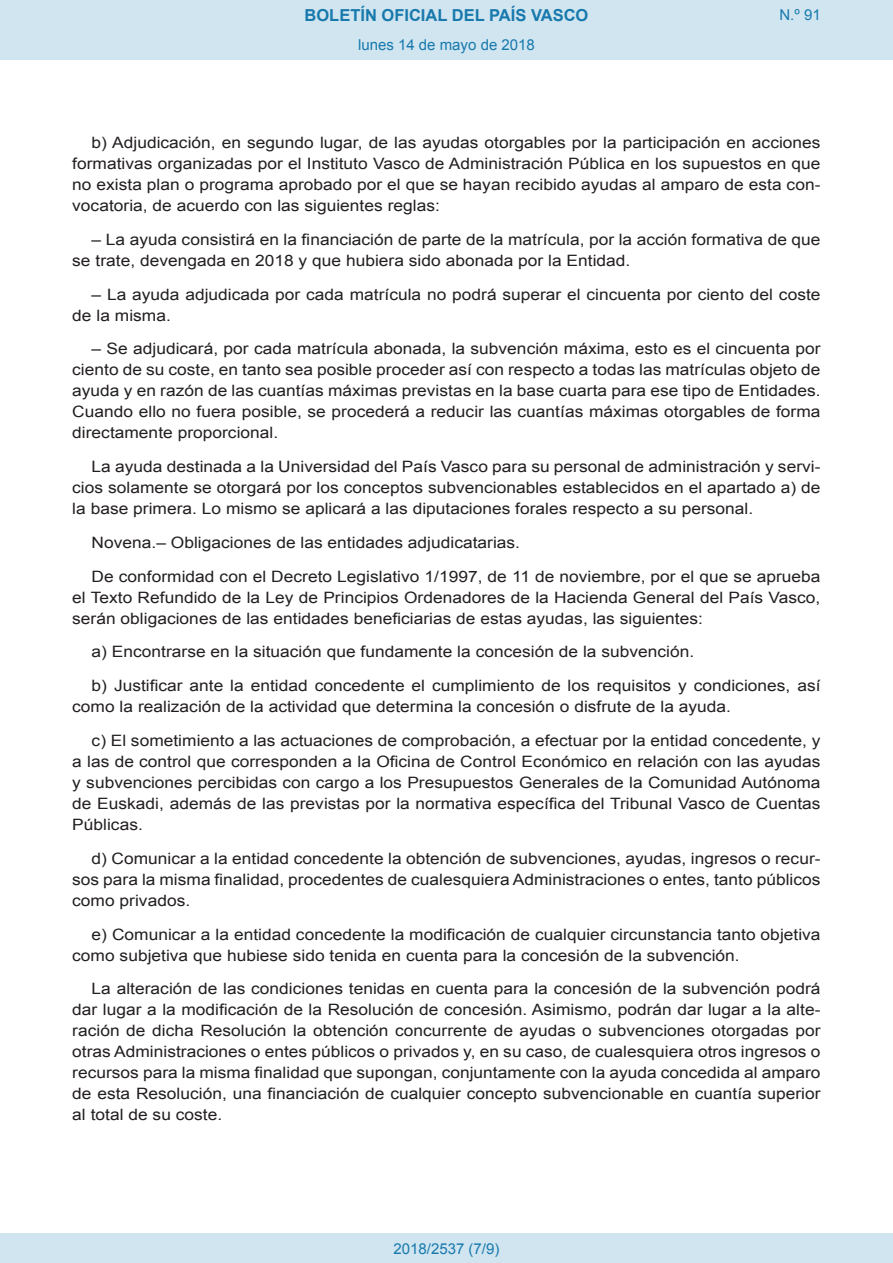
<style>
.page{position:relative;width:893px;height:1263px;background:#fff}
.page>*{position:absolute;margin:0;border:0;box-sizing:border-box;transform-origin:0 0}
.t1{font:700 16.5px "Arial";color:#1879ad}
.BOPVDetalle{font:15.6px/21px "Arial";color:#231f20;text-align:justify;scale:1.11 1}
.Paginacion_Centro{font:15px "Arial";color:#1879ad}
</style>
<div class="page">
<div style="left:0;top:0;width:893px;height:60px;background:#d0e5f0"></div>
<div style="left:0;top:1233px;width:893px;height:30px;background:#d0e5f0"></div>
<p class="t1" style="left:305px;top:4px;width:285px">BOLETÍN OFICIAL DEL PAÍS VASCO</p>
<p class="Paginacion_Centro" style="left:358px;top:35px;width:178px">lunes 14 de mayo de 2018</p>
<p class="Paginacion_Centro" style="left:779px;top:5px;width:43px">N.º 91</p>
<p class="BOPVDetalle" style="left:72px;top:132px;width:676px;text-indent:19px">b) Adjudicación, en segundo lugar, de las ayudas otorgables por la participación en acciones formativas organizadas por el Instituto Vasco de Administración Pública en los supuestos en que no exista plan o programa aprobado por el que se hayan recibido ayudas al amparo de esta con&shy;vocatoria, de acuerdo con las siguientes reglas:</p>
<p class="BOPVDetalle" style="left:72px;top:229px;width:676px;text-indent:19px">– La ayuda consistirá en la financiación de parte de la matrícula, por la acción formativa de que se trate, devengada en 2018 y que hubiera sido abonada por la Entidad.</p>
<p class="BOPVDetalle" style="left:72px;top:284px;width:676px;text-indent:19px">– La ayuda adjudicada por cada matrícula no podrá superar el cincuenta por ciento del coste de la misma.</p>
<p class="BOPVDetalle" style="left:72px;top:339px;width:676px;text-indent:19px">– Se adjudicará, por cada matrícula abonada, la subvención máxima, esto es el cincuenta por ciento de su coste, en tanto sea posible proceder así con respecto a todas las matrículas objeto de ayuda y en razón de las cuantías máximas previstas en la base cuarta para ese tipo de Entidades.<br>Cuando ello no fuera posible, se procederá a reducir las cuantías máximas otorgables de forma directamente proporcional.</p>
<p class="BOPVDetalle" style="left:72px;top:456px;width:676px;text-indent:19px">La ayuda destinada a la Universidad del País Vasco para su personal de administración y servi&shy;cios solamente se otorgará por los conceptos subvencionables establecidos en el apartado a) de la base primera. Lo mismo se aplicará a las diputaciones forales respecto a su personal.</p>
<p class="BOPVDetalle" style="left:92px;top:532px;width:387px">Novena.– Obligaciones de las entidades adjudicatarias.</p>
<p class="BOPVDetalle" style="left:72px;top:566px;width:676px;text-indent:19px">De conformidad con el Decreto Legislativo 1/1997, de 11 de noviembre, por el que se aprueba el Texto Refundido de la Ley de Principios Ordenadores de la Hacienda General del País Vasco, serán obligaciones de las entidades beneficiarias de estas ayudas, las siguientes:</p>
<p class="BOPVDetalle" style="left:92px;top:642px;width:544px">a) Encontrarse en la situación que fundamente la concesión de la subvención.</p>
<p class="BOPVDetalle" style="left:72px;top:675px;width:676px;text-indent:19px">b) Justificar ante la entidad concedente el cumplimiento de los requisitos y condiciones, así como la realización de la actividad que determina la concesión o disfrute de la ayuda.</p>
<p class="BOPVDetalle" style="left:72px;top:730px;width:676px;text-indent:19px">c) El sometimiento a las actuaciones de comprobación, a efectuar por la entidad concedente, y a las de control que corresponden a la Oficina de Control Económico en relación con las ayudas y subvenciones percibidas con cargo a los Presupuestos Generales de la Comunidad Autónoma de Euskadi, además de las previstas por la normativa específica del Tribunal Vasco de Cuentas Públicas.</p>
<p class="BOPVDetalle" style="left:72px;top:848px;width:676px;text-indent:19px">d) Comunicar a la entidad concedente la obtención de subvenciones, ayudas, ingresos o recur&shy;sos para la misma finalidad, procedentes de cualesquiera Administraciones o entes, tanto públicos como privados.</p>
<p class="BOPVDetalle" style="left:72px;top:924px;width:676px;text-indent:19px">e) Comunicar a la entidad concedente la modificación de cualquier circunstancia tanto objetiva como subjetiva que hubiese sido tenida en cuenta para la concesión de la subvención.</p>
<p class="BOPVDetalle" style="left:72px;top:978px;width:676px;text-indent:19px">La alteración de las condiciones tenidas en cuenta para la concesión de la subvención podrá dar lugar a la modificación de la Resolución de concesión. Asimismo, podrán dar lugar a la alte&shy;ración de dicha Resolución la obtención concurrente de ayudas o subvenciones otorgadas por otras Administraciones o entes públicos o privados y, en su caso, de cualesquiera otros ingresos o recursos para la misma finalidad que supongan, conjuntamente con la ayuda concedida al amparo de esta Resolución, una financiación de cualquier concepto subvencionable en cuantía superior al total de su coste.</p>
<p class="Paginacion_Centro" style="left:393px;top:1238px;width:107px">2018/2537 (7/9)</p>
</div>
